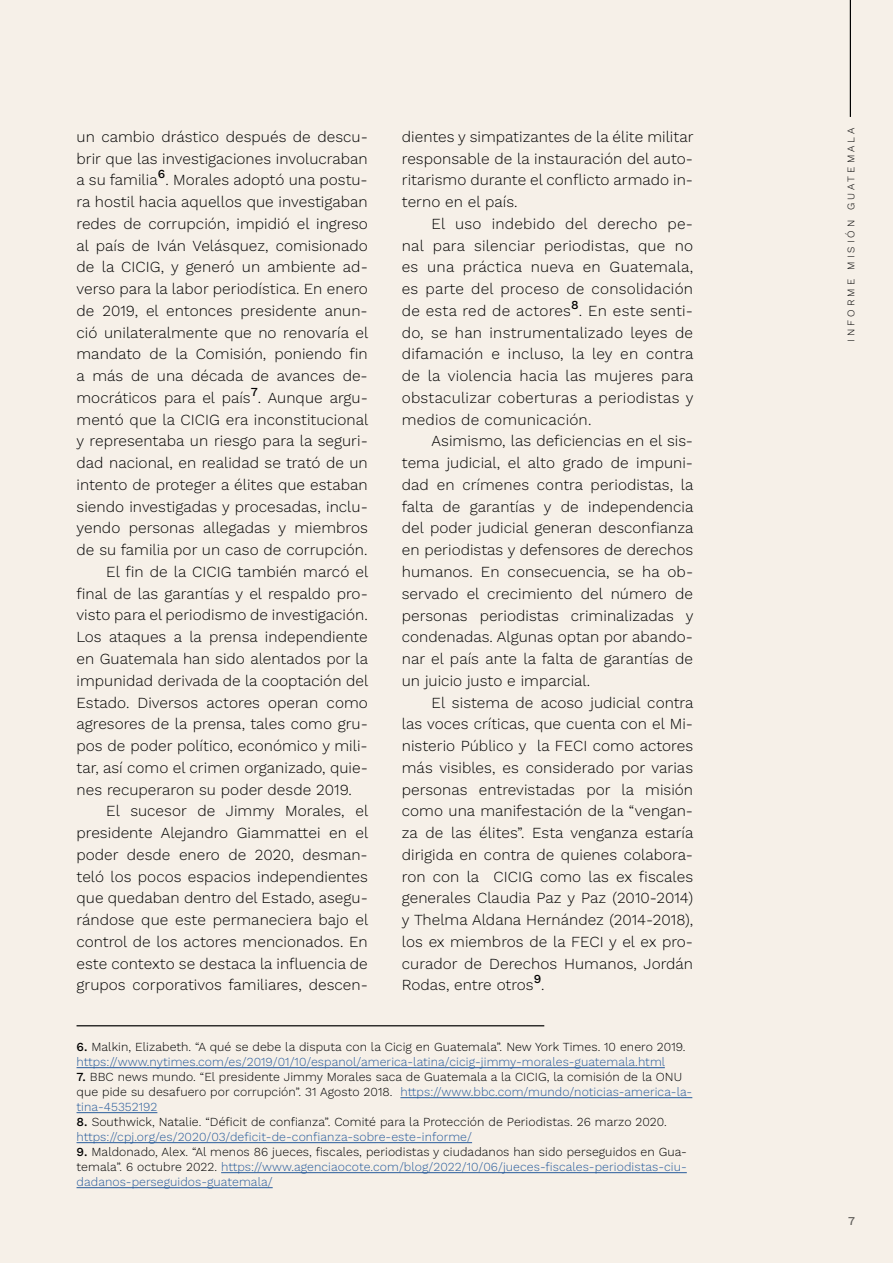
<style>
.page{position:relative;width:893px;height:1263px;background:#f6f0e8}
.page>*{position:absolute;margin:0;border:0;box-sizing:border-box;transform-origin:0 0}
.t1{font:300 15.3px/21.8px "Work Sans";color:#000;text-align:justify}
.t2{font:300 12.3px/15px "Work Sans";letter-spacing:.005em;color:#000}
.t3{font:300 12.3px/15px "Work Sans";letter-spacing:.005em;color:#275b9b}
.t4{font:500 12.3px "Work Sans";color:#000}
.t5{font:500 12px "Work Sans";color:#000}
.t6{font:300 10.2px "Work Sans";letter-spacing:.3em;color:#000}
.s1{font-weight:500;color:#000}
.s2{color:#000}
.s3{font-weight:500}
.s4{color:#275b9b}
</style>
<div class="page">
<hr style="left:850px;top:0;width:1px;height:117px;background:#000">
<hr style="left:77px;top:1025px;width:467px;height:1px;background:#000">
<hr style="left:77px;top:1067px;width:588px;height:1px;background:#275b9b">
<hr style="left:400px;top:1097px;width:292px;height:1px;background:#275b9b">
<hr style="left:77px;top:1112px;width:80px;height:1px;background:#275b9b">
<hr style="left:77px;top:1142px;width:395px;height:1px;background:#275b9b">
<hr style="left:221px;top:1172px;width:466px;height:1px;background:#275b9b">
<hr style="left:77px;top:1187px;width:196px;height:1px;background:#275b9b">
<p class="t1" style="left:77px;top:125px;width:293px">un cambio drástico después de descu&shy;brir que las investigaciones involucraban a su familia</p>
<p class="t4" style="left:158px;top:165px;width:9px">6</p>
<p class="t1" style="left:77px;top:169px;width:293px;text-indent:89px">. Morales adoptó una postu&shy;ra hostil hacia aquellos que investigaban redes de corrupción, impidió el ingreso al país de Iván Velásquez, comisionado de la CICIG, y generó un ambiente ad&shy;verso para la labor periodística. En enero de 2019, el entonces presidente anun&shy;ció unilateralmente que no renovaría el mandato de la Comisión, poniendo fin a más de una década de avances de&shy;mocráticos para el país</p>
<p class="t4" style="left:251px;top:382px;width:9px">7</p>
<p class="t1" style="left:258px;top:386px;width:111px">. Aunque argu-</p>
<p class="t1" style="left:77px;top:408px;width:293px">mentó que la CICIG era inconstitucional</p>
<p class="t1" style="left:77px;top:430px;width:293px">y representaba un riesgo para la seguri-</p>
<p class="t1" style="left:77px;top:451px;width:293px">dad nacional, en realidad se trató de un</p>
<p class="t1" style="left:77px;top:473px;width:293px">intento de proteger a élites que estaban</p>
<p class="t1" style="left:77px;top:495px;width:293px">siendo investigadas y procesadas, inclu-</p>
<p class="t1" style="left:77px;top:517px;width:293px">yendo personas allegadas y miembros</p>
<p class="t1" style="left:77px;top:538px;width:293px">de su familia por un caso de corrupción.</p>
<p class="t1" style="left:106px;top:560px;width:263px">El fin de la CICIG también marcó el</p>
<p class="t1" style="left:77px;top:582px;width:293px">final de las garantías y el respaldo pro-</p>
<p class="t1" style="left:77px;top:604px;width:293px">visto para el periodismo de investigación.</p>
<p class="t1" style="left:77px;top:625px;width:293px">Los ataques a la prensa independiente</p>
<p class="t1" style="left:77px;top:647px;width:293px">en Guatemala han sido alentados por la</p>
<p class="t1" style="left:77px;top:669px;width:293px">impunidad derivada de la cooptación del</p>
<p class="t1" style="left:77px;top:691px;width:293px">Estado. Diversos actores operan como</p>
<p class="t1" style="left:77px;top:712px;width:293px">agresores de la prensa, tales como gru-</p>
<p class="t1" style="left:77px;top:734px;width:293px">pos de poder político, económico y mili-</p>
<p class="t1" style="left:77px;top:756px;width:293px">tar, así como el crimen organizado, quie-</p>
<p class="t1" style="left:77px;top:778px;width:277px">nes recuperaron su poder desde 2019.</p>
<p class="t1" style="left:106px;top:800px;width:264px">El sucesor de Jimmy Morales, el</p>
<p class="t1" style="left:77px;top:821px;width:293px">presidente Alejandro Giammattei en el</p>
<p class="t1" style="left:77px;top:843px;width:293px">poder desde enero de 2020, desman-</p>
<p class="t1" style="left:77px;top:865px;width:293px">teló los pocos espacios independientes</p>
<p class="t1" style="left:77px;top:887px;width:293px">que quedaban dentro del Estado, asegu-</p>
<p class="t1" style="left:77px;top:908px;width:293px">rándose que este permaneciera bajo el</p>
<p class="t1" style="left:77px;top:930px;width:293px">control de los actores mencionados. En</p>
<p class="t1" style="left:77px;top:952px;width:293px">este contexto se destaca la influencia de</p>
<p class="t1" style="left:77px;top:974px;width:293px">grupos corporativos familiares, descen-</p>
<p class="t1" style="left:402px;top:125px;width:293px">dientes y simpatizantes de la élite militar responsable de la instauración del auto&shy;ritarismo durante el conflicto armado in&shy;terno en el país.</p>
<p class="t1" style="left:402px;top:212px;width:293px;text-indent:30px">El uso indebido del derecho pe&shy;nal para silenciar periodistas, que no es una práctica nueva en Guatemala, es parte del proceso de consolidación de esta red de actores</p>
<p class="t4" style="left:571px;top:295px;width:9px">8</p>
<p class="t1" style="left:402px;top:299px;width:293px;text-indent:177px">. En este senti&shy;do, se han instrumentalizado leyes de difamación e incluso, la ley en contra de la violencia hacia las mujeres para obstaculizar coberturas a periodistas y medios de comunicación.</p>
<p class="t1" style="left:402px;top:430px;width:293px;text-indent:30px">Asimismo, las deficiencias en el sis&shy;tema judicial, el alto grado de impuni&shy;dad en crímenes contra periodistas, la falta de garantías y de independencia del poder judicial generan desconfianza en periodistas y defensores de derechos humanos. En consecuencia, se ha ob&shy;servado el crecimiento del número de personas periodistas criminalizadas y condenadas. Algunas optan por abando&shy;nar el país ante la falta de garantías de un juicio justo e imparcial.</p>
<p class="t1" style="left:402px;top:691px;width:293px;text-indent:30px">El sistema de acoso judicial contra las voces críticas, que cuenta con el Mi&shy;nisterio Público y la FECI como actores más visibles, es considerado por varias personas entrevistadas por la misión como una manifestación de la “vengan&shy;za de las élites”. Esta venganza estaría dirigida en contra de quienes colabora&shy;ron con la CICIG como las ex fiscales generales Claudia Paz y Paz (2010-2014) y Thelma Aldana Hernández (2014-2018), los ex miembros de la FECI y el ex pro&shy;curador de Derechos Humanos, Jordán Rodas, entre otros</p>
<p class="t4" style="left:534px;top:970px;width:9px">9</p>
<p class="t1" style="left:541px;top:973px;width:5px">.</p>
<p class="t3" style="left:77px;top:1039px;width:611px"><span class="s1">6.</span> <span class="s2">Malkin, Elizabeth. “A qué se debe la disputa con la Cicig en Guatemala”. New York Times. 10 enero 2019. </span>https://www.nytimes.com/es/2019/01/10/espanol/america-latina/cicig-jimmy-morales-guatemala.html</p>
<p class="t2" style="left:77px;top:1069px;width:617px"><span class="s3">7.</span> BBC news mundo. “El presidente Jimmy Morales saca de Guatemala a la CICIG, la comisión de la ONU que pide su desafuero por corrupción”. 31 Agosto 2018. <span class="s4">https://www.bbc.com/mundo/noticias-america-la&shy;tina-45352192</span></p>
<p class="t2" style="left:77px;top:1114px;width:592px"><span class="s3">8.</span> Southwick, Natalie. “Déficit de confianza”. Comité para la Protección de Periodistas. 26 marzo 2020. <span class="s4">https://cpj.org/es/2020/03/deficit-de-confianza-sobre-este-informe/</span></p>
<p class="t2" style="left:77px;top:1144px;width:612px;text-align:justify"><span class="s3">9.</span> Maldonado, Alex. “Al menos 86 jueces, fiscales, periodistas y ciudadanos han sido perseguidos en Gua&shy;temala”. 6 octubre 2022. <span class="s4">https://www.agenciaocote.com/blog/2022/10/06/jueces-fiscales-periodistas-ciu&shy;dadanos-perseguidos-guatemala/</span></p>
<p class="t6" style="left:843px;top:342px;width:216px;rotate:-90deg">INFORME MISIÓN GUATEMALA</p>
<p class="t5" style="left:848px;top:1211px;width:8px">7</p>
</div>
